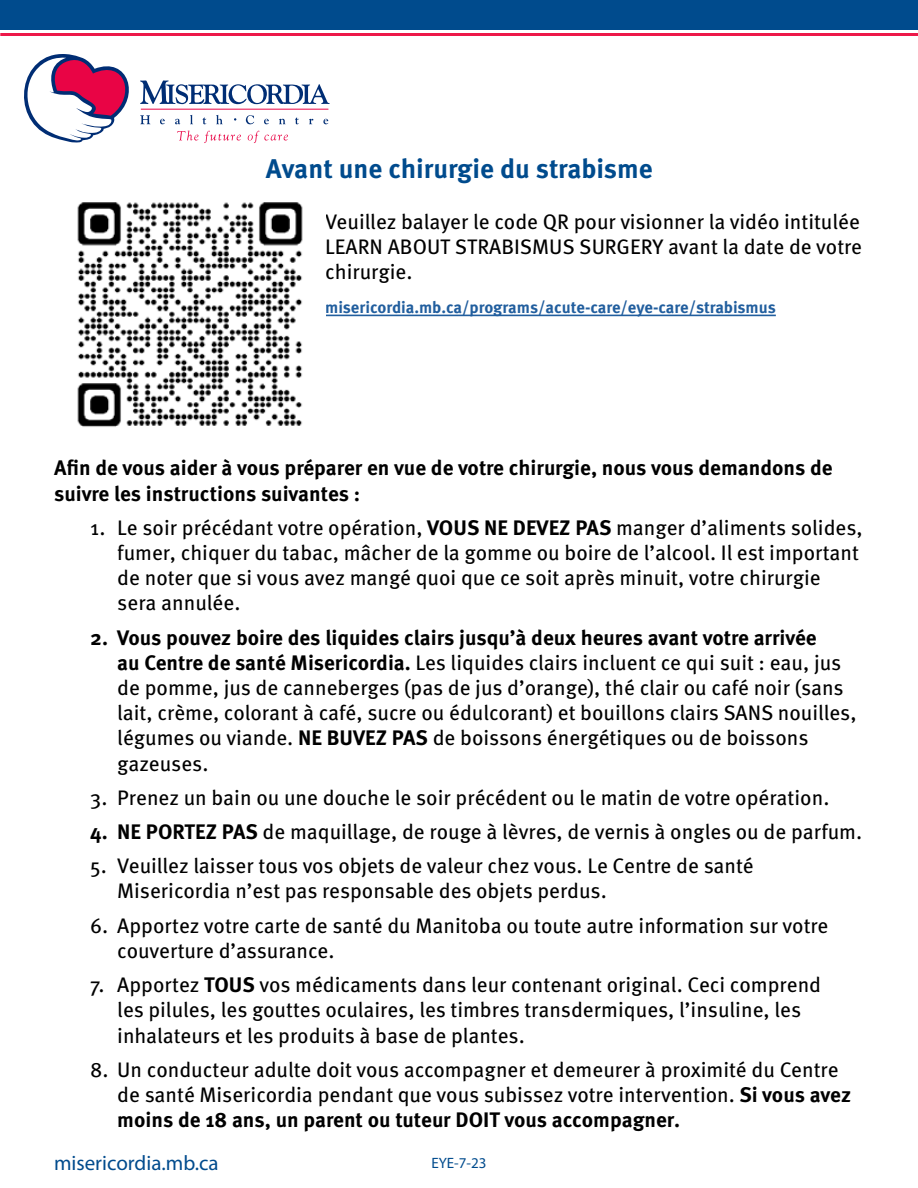
<style>
.page{position:relative;width:918px;height:1188px;background:#fff}
.page>*{position:absolute;margin:0;border:0;box-sizing:border-box;transform-origin:0 0}
.t1{font:700 27px "Meta OT";letter-spacing:-.005em;color:#004b8d}
.t2{font:21px/25.2px "Meta OT";color:#000}
.t3{font:700 21px/25.2px "Meta OT";color:#000}
.t4{font:21px "Myriad Pro";color:#004b8d}
.t5{font:700 16.5px "Meta OT";letter-spacing:-.005em;color:#215e9e}
.t6{font:15px "Myriad Pro";color:#004b8d}
.s1{font-weight:700}
</style>
<div class="page">
<svg style="left:24px;top:54px;width:306px;height:89px"></svg>
<hr style="left:0;top:33px;width:918px;height:3px;background:#ed1849">
<div style="left:0;top:0;width:918px;height:30px;background:#004b8d"></div>
<hr style="left:325px;top:315px;width:451px;height:1px;background:#215e9e">
<img style="left:77px;top:202px;width:226px;height:225px">
<p class="t1" style="left:266px;top:153px;width:388px">Avant une chirurgie du strabisme</p>
<p class="t2" style="left:325px;top:209px;width:539px;text-align:justify">Veuillez balayer le code QR pour visionner la vidéo intitulée LEARN ABOUT STRABISMUS SURGERY avant la date de votre chirurgie.</p>
<p class="t5" style="left:325px;top:298px;width:452px">misericordia.mb.ca/programs/acute-care/eye-care/strabismus</p>
<p class="t3" style="left:54px;top:456px;width:780px">Afin de vous aider à vous préparer en vue de votre chirurgie, nous vous demandons de suivre les instructions suivantes :</p>
<p class="t2" style="left:117px;top:515px;width:747px;text-indent:-27px">1. Le soir précédant votre opération, <span class="s1">VOUS NE DEVEZ PAS</span> manger d’aliments solides, fumer, chiquer du tabac, mâcher de la gomme ou boire de l’alcool. Il est important de noter que si vous avez mangé quoi que ce soit après minuit, votre chirurgie sera annulée.</p>
<p class="t2" style="left:117px;top:625px;width:741px;text-indent:-27px"><span class="s1">2. Vous pouvez boire des liquides clairs jusqu’à deux heures avant votre arrivée<br>au Centre de santé Misericordia.</span> Les liquides clairs incluent ce qui suit : eau, jus de pomme, jus de canneberges (pas de jus d’orange), thé clair ou café noir (sans lait, crème, colorant à café, sucre ou édulcorant) et bouillons clairs SANS nouilles, légumes ou viande. <span class="s1">NE BUVEZ PAS</span> de boissons énergétiques ou de boissons gazeuses.</p>
<p class="t2" style="left:90px;top:785px;width:741px">3. Prenez un bain ou une douche le soir précédent ou le matin de votre opération.</p>
<p class="t2" style="left:90px;top:820px;width:773px"><span class="s1">4. NE PORTEZ PAS</span> de maquillage, de rouge à lèvres, de vernis à ongles ou de parfum.</p>
<p class="t2" style="left:117px;top:854px;width:638px;text-indent:-27px">5. Veuillez laisser tous vos objets de valeur chez vous. Le Centre de santé<br>Misericordia n’est pas responsable des objets perdus.</p>
<p class="t2" style="left:117px;top:913px;width:713px;text-indent:-27px">6. Apportez votre carte de santé du Manitoba ou toute autre information sur votre couverture d’assurance.</p>
<p class="t2" style="left:117px;top:973px;width:705px;text-indent:-27px">7. Apportez <span class="s1">TOUS</span> vos médicaments dans leur contenant original. Ceci comprend les pilules, les gouttes oculaires, les timbres transdermiques, l’insuline, les inhalateurs et les produits à base de plantes.</p>
<p class="t2" style="left:117px;top:1057px;width:735px;text-indent:-27px">8. Un conducteur adulte doit vous accompagner et demeurer à proximité du Centre de santé Misericordia pendant que vous subissez votre intervention. <span class="s1">Si vous avez moins de 18 ans, un parent ou tuteur DOIT vous accompagner.</span></p>
<p class="t6" style="left:431px;top:1153px;width:57px">EYE-7-23</p>
<p class="t4" style="left:54px;top:1150px;width:166px">misericordia.mb.ca</p>
</div>
